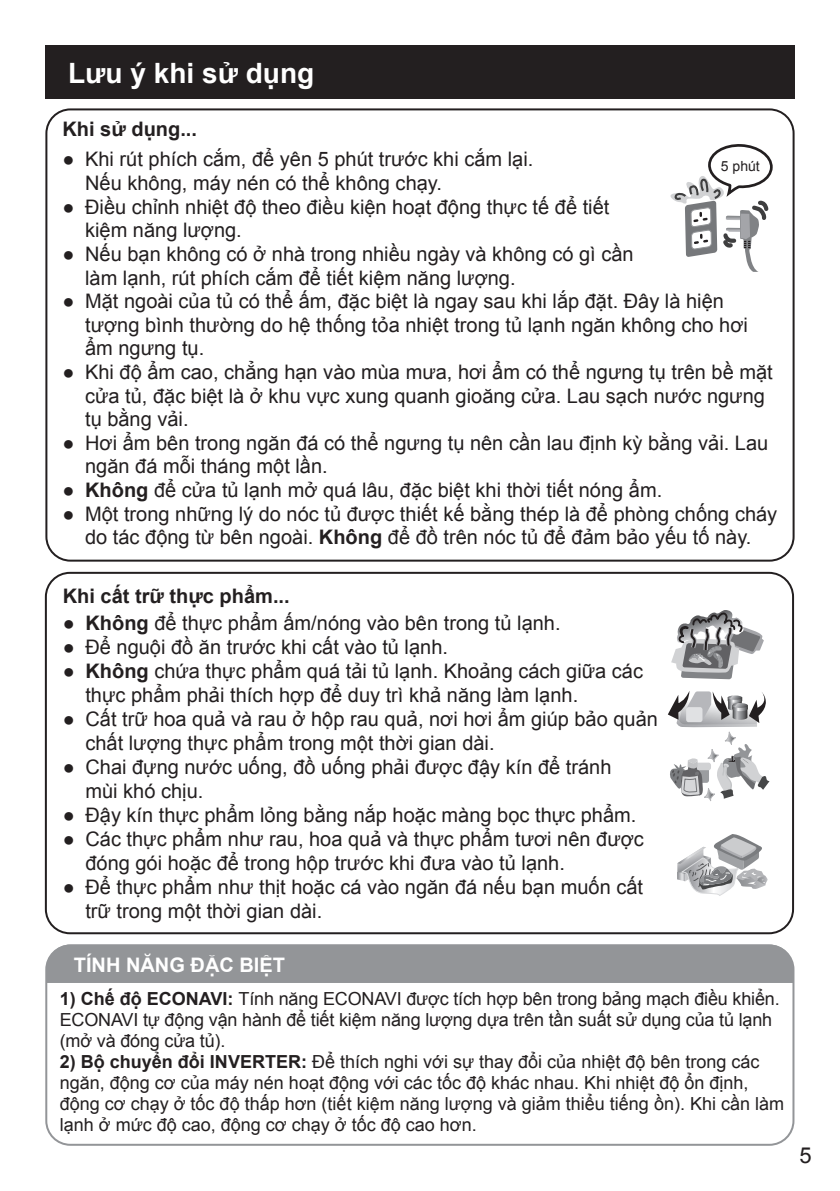
<style>
.page{position:relative;width:840px;height:1191px;background:#fff}
.page>*{position:absolute;margin:0;border:0;box-sizing:border-box;transform-origin:0 0}
.t1{font:700 28px "Arial";color:#fff}
.t2{font:22px "Arial";color:#231f20}
.t3{font:20px/23.6px "Arial";color:#231f20}
.t4{font:700 20px "Arial";color:#231f20}
.t5{font:700 20px "Arial";color:#fff}
.t6{font:18px/21px "Arial";color:#231f20}
.t7{font:14px "Arial";color:#231f20}
.s1{font-weight:700}
</style>
<div class="page">
<div style="left:45px;top:45px;width:749px;height:54px;background:#231f20"></div>
<div style="left:45px;top:944px;width:749px;height:201px;border:2px solid #939598;border-radius:24px"></div>
<div style="left:46px;top:944px;width:746px;height:39px;background:#939598"></div>
<svg style="left:667px;top:610px;width:103px;height:191px"></svg>
<svg style="left:677px;top:834px;width:90px;height:62px"></svg>
<svg style="left:670px;top:144px;width:102px;height:128px"></svg>
<div style="left:45px;top:108px;width:749px;height:453px;border:2px solid #231f20;border-radius:24px"></div>
<div style="left:45px;top:572px;width:748px;height:362px;border:2px solid #231f20;border-radius:24px"></div>
<p class="t1" style="left:68px;top:54px;width:247px">Lưu ý khi sử dụng</p>
<p class="t4" style="left:62px;top:116px;width:136px">Khi sử dụng...</p>
<p class="t3" style="left:85px;top:148px;width:449px;text-indent:-23px">● Khi rút phích cắm, để yên 5 phút trước khi cắm lại.<br>Nếu không, máy nén có thể không chạy.</p>
<p class="t3" style="left:85px;top:195px;width:525px;text-indent:-23px">● Điều chỉnh nhiệt độ theo điều kiện hoạt động thực tế để tiết kiệm năng lượng.</p>
<p class="t3" style="left:85px;top:242px;width:549px;text-indent:-23px">● Nếu bạn không có ở nhà trong nhiều ngày và không có gì cần làm lạnh, rút phích cắm để tiết kiệm năng lượng.</p>
<p class="t3" style="left:85px;top:289px;width:664px;text-indent:-23px">● Mặt ngoài của tủ có thể ấm, đặc biệt là ngay sau khi lắp đặt. Đây là hiện tượng bình thường do hệ thống tỏa nhiệt trong tủ lạnh ngăn không cho hơi ẩm ngưng tụ.</p>
<p class="t3" style="left:85px;top:360px;width:688px;text-indent:-23px">● Khi độ ẩm cao, chẳng hạn vào mùa mưa, hơi ẩm có thể ngưng tụ trên bề mặt cửa tủ, đặc biệt là ở khu vực xung quanh gioăng cửa. Lau sạch nước ngưng tụ bằng vải.</p>
<p class="t3" style="left:85px;top:431px;width:684px;text-indent:-23px">● Hơi ẩm bên trong ngăn đá có thể ngưng tụ nên cần lau định kỳ bằng vải. Lau ngăn đá mỗi tháng một lần.</p>
<p class="t3" style="left:62px;top:478px;width:601px">● <span class="s1">Không</span> để cửa tủ lạnh mở quá lâu, đặc biệt khi thời tiết nóng ẩm.</p>
<p class="t3" style="left:62px;top:502px;width:716px;text-align:center">● Một trong những lý do nóc tủ được thiết kế bằng thép là để phòng chống cháy do tác động từ bên ngoài. <span class="s1">Không</span> để đồ trên nóc tủ để đảm bảo yếu tố này.</p>
<p class="t7" style="left:720px;top:157px;width:40px">5 phút</p>
<p class="t4" style="left:63px;top:583px;width:228px">Khi cất trữ thực phẩm...</p>
<p class="t3" style="left:63px;top:611px;width:499px">● <span class="s1">Không</span> để thực phẩm ấm/nóng vào bên trong tủ lạnh.</p>
<p class="t3" style="left:63px;top:635px;width:386px">● Để nguội đồ ăn trước khi cất vào tủ lạnh.</p>
<p class="t3" style="left:85px;top:659px;width:559px;text-indent:-23px">● <span class="s1">Không</span> chứa thực phẩm quá tải tủ lạnh. Khoảng cách giữa các thực phẩm phải thích hợp để duy trì khả năng làm lạnh.</p>
<p class="t3" style="left:85px;top:707px;width:573px;text-indent:-23px">● Cất trữ hoa quả và rau ở hộp rau quả, nơi hơi ẩm giúp bảo quản chất lượng thực phẩm trong một thời gian dài.</p>
<p class="t3" style="left:85px;top:755px;width:527px;text-indent:-23px">● Chai đựng nước uống, đồ uống phải được đậy kín để tránh mùi khó chịu.</p>
<p class="t3" style="left:63px;top:803px;width:575px">● Đậy kín thực phẩm lỏng bằng nắp hoặc màng bọc thực phẩm.</p>
<p class="t3" style="left:85px;top:827px;width:559px;text-indent:-23px">● Các thực phẩm như rau, hoa quả và thực phẩm tươi nên được đóng gói hoặc để trong hộp trước khi đưa vào tủ lạnh.</p>
<p class="t3" style="left:85px;top:875px;width:559px;text-indent:-23px">● Để thực phẩm như thịt hoặc cá vào ngăn đá nếu bạn muốn cất trữ trong một thời gian dài.</p>
<p class="t5" style="left:74px;top:951px;width:213px">TÍNH NĂNG ĐẶC BIỆT</p>
<p class="t6" style="left:60px;top:988px;width:721px"><span class="s1">1) Chế độ ECONAVI:</span> Tính năng ECONAVI được tích hợp bên trong bảng mạch điều khiển.<br>ECONAVI tự động vận hành để tiết kiệm năng lượng dựa trên tần suất sử dụng của tủ lạnh (mở và đóng cửa tủ).</p>
<p class="t6" style="left:60px;top:1051px;width:725px"><span class="s1">2) Bộ chuyển đổi INVERTER:</span> Để thích nghi với sự thay đổi của nhiệt độ bên trong các ngăn, động cơ của máy nén hoạt động với các tốc độ khác nhau. Khi nhiệt độ ổn định, động cơ chạy ở tốc độ thấp hơn (tiết kiệm năng lượng và giảm thiểu tiếng ồn). Khi cần làm lạnh ở mức độ cao, động cơ chạy ở tốc độ cao hơn.</p>
<p class="t2" style="left:798px;top:1140px;width:14px">5</p>
</div>
